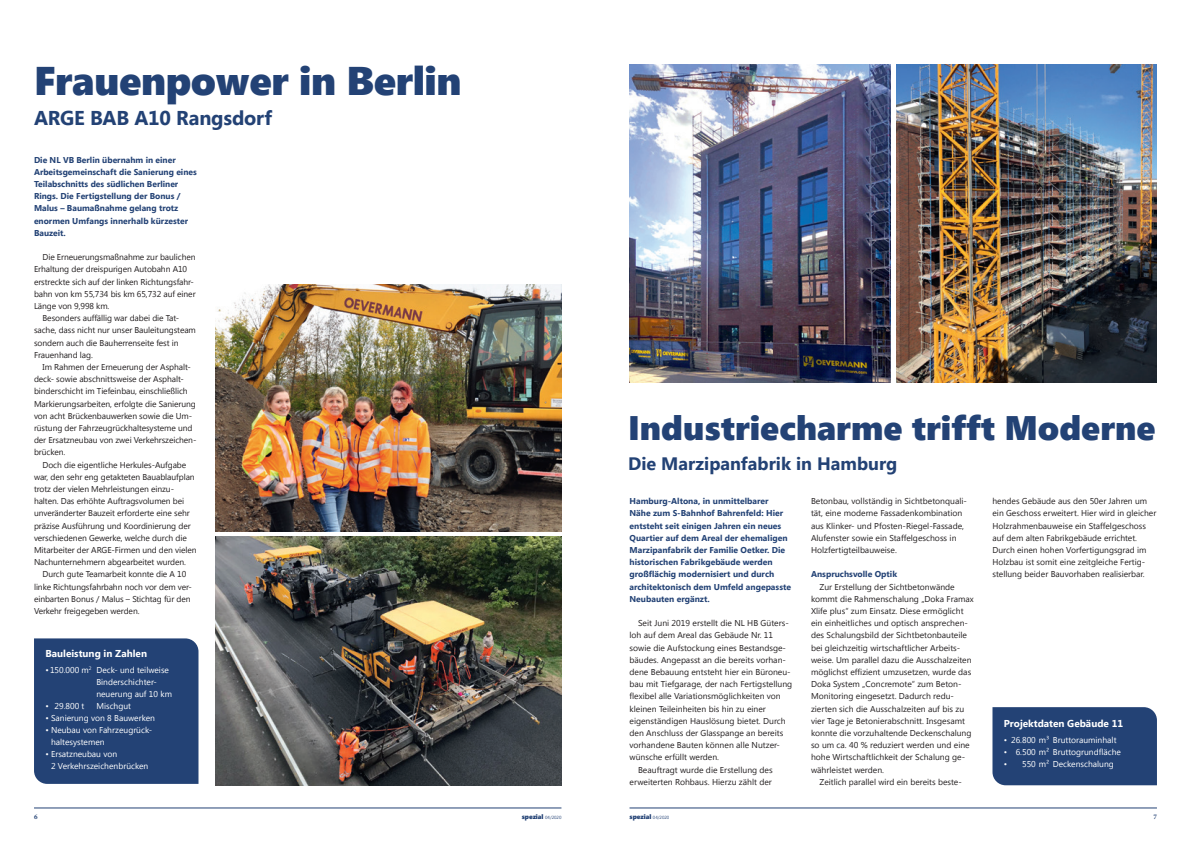
<style>
.page{position:relative;width:1191px;height:842px;background:#fff}
.page>*{position:absolute;margin:0;border:0;box-sizing:border-box;transform-origin:0 0}
.t1{font:40px "Segoe UI Black";letter-spacing:-.01em;color:#234275}
.t2{font:34px "Segoe UI Black";color:#234275}
.t3{font:700 20px "Segoe UI";letter-spacing:-.01em;color:#234275}
.t4{font:700 18px "Segoe UI";color:#234275}
.t5{font:700 10px "Segoe UI";color:#fff}
.t6{font:8.5px/12.2px "Segoe UI";color:#231f20}
.t7{font:700 8.5px/12.2px "Segoe UI";color:#234275}
.t8{font:8.5px/12px "Segoe UI";color:#fff}
.t9{font:700 7px "Minion Pro";color:#234275}
.t10{font:6.5px "Segoe UI Black";color:#234275}
.s1{font-family:"Segoe UI";font-size:4.5px}
</style>
<div class="page">
<hr style="left:34px;top:808px;width:527px;height:1px;background:#234275">
<hr style="left:629px;top:808px;width:528px;height:1px;background:#234275">
<div style="left:992px;top:707px;width:165px;height:78px;background:#234275"></div>
<img style="left:629px;top:65px;width:261px;height:317px">
<img style="left:896px;top:65px;width:261px;height:317px">
<div style="left:34px;top:638px;width:164px;height:146px;background:#234275"></div>
<img style="left:215px;top:285px;width:346px;height:247px">
<img style="left:215px;top:536px;width:346px;height:249px">
<h1 class="t1" style="left:34px;top:51px;width:429px">Frauenpower in Berlin</h1>
<h3 class="t3" style="left:34px;top:104px;width:240px">ARGE BAB A10 Rangsdorf</h3>
<p class="t7" style="left:34px;top:153px;width:164px">Die NL VB Berlin übernahm in einer Arbeitsgemeinschaft die Sanierung eines Teilabschnitts des südlichen Berliner Rings. Die Fertigstellung der Bonus / Malus – Baumaßnahme gelang trotz enormen Umfangs innerhalb kürzester Bauzeit.</p>
<p class="t6" style="left:43px;top:251px;width:155px">Die Erneuerungsmaßnahme zur baulichen</p>
<p class="t6" style="left:34px;top:263px;width:155px">Erhaltung der dreispurigen Autobahn A10</p>
<p class="t6" style="left:34px;top:275px;width:161px">erstreckte sich auf der linken Richtungsfahr-</p>
<p class="t6" style="left:34px;top:287px;width:163px">bahn von km 55,734 bis km 65,732 auf einer</p>
<p class="t6" style="left:34px;top:299px;width:77px">Länge von 9,998 km.</p>
<p class="t6" style="left:43px;top:312px;width:138px">Besonders auffällig war dabei die Tat-</p>
<p class="t6" style="left:34px;top:324px;width:163px">sache, dass nicht nur unser Bauleitungsteam</p>
<p class="t6" style="left:34px;top:336px;width:146px">sondern auch die Bauherrenseite fest in</p>
<p class="t6" style="left:34px;top:348px;width:60px">Frauenhand lag.</p>
<p class="t6" style="left:43px;top:360px;width:150px">Im Rahmen der Erneuerung der Asphalt-</p>
<p class="t6" style="left:34px;top:373px;width:151px">deck- sowie abschnittsweise der Asphalt-</p>
<p class="t6" style="left:34px;top:385px;width:155px">binderschicht im Tiefeinbau, einschließlich</p>
<p class="t6" style="left:34px;top:397px;width:163px">Markierungsarbeiten, erfolgte die Sanierung</p>
<p class="t6" style="left:34px;top:409px;width:160px">von acht Brückenbauwerken sowie die Um-</p>
<p class="t6" style="left:34px;top:421px;width:160px">rüstung der Fahrzeugrückhaltesysteme und</p>
<p class="t6" style="left:34px;top:434px;width:164px">der Ersatzneubau von zwei Verkehrszeichen-</p>
<p class="t6" style="left:34px;top:446px;width:33px">brücken.</p>
<p class="t6" style="left:43px;top:458px;width:145px">Doch die eigentliche Herkules-Aufgabe</p>
<p class="t6" style="left:34px;top:470px;width:162px">war, den sehr eng getakteten Bauablaufplan</p>
<p class="t6" style="left:34px;top:482px;width:142px">trotz der vielen Mehrleistungen einzu-</p>
<p class="t6" style="left:34px;top:495px;width:152px">halten. Das erhöhte Auftragsvolumen bei</p>
<p class="t6" style="left:34px;top:507px;width:157px">unveränderter Bauzeit erforderte eine sehr</p>
<p class="t6" style="left:34px;top:519px;width:158px">präzise Ausführung und Koordinierung der</p>
<p class="t6" style="left:34px;top:531px;width:154px">verschiedenen Gewerke, welche durch die</p>
<p class="t6" style="left:34px;top:543px;width:164px">Mitarbeiter der ARGE-Firmen und den vielen</p>
<p class="t6" style="left:34px;top:556px;width:154px">Nachunternehmern abgearbeitet wurden.</p>
<p class="t6" style="left:43px;top:568px;width:145px">Durch gute Teamarbeit konnte die A 10</p>
<p class="t6" style="left:34px;top:580px;width:159px">linke Richtungsfahrbahn noch vor dem ver-</p>
<p class="t6" style="left:34px;top:592px;width:158px">einbarten Bonus / Malus – Stichtag für den</p>
<p class="t6" style="left:34px;top:604px;width:107px">Verkehr freigegeben werden.</p>
<p class="t5" style="left:45px;top:646px;width:103px">Bauleistung in Zahlen</p>
<p class="t8" style="left:96px;top:664px;width:77px;text-indent:-51px">• 150.000 m<sup>2</sup> Deck- und teilweise<br>Binderschichter&shy;neuerung auf 10 km</p>
<p class="t8" style="left:45px;top:700px;width:40px">• 29.800 t</p>
<p class="t8" style="left:96px;top:700px;width:36px">Mischgut</p>
<p class="t8" style="left:45px;top:712px;width:111px">• Sanierung von 8 Bauwerken</p>
<p class="t8" style="left:51px;top:724px;width:103px;text-indent:-6px">• Neubau von Fahrzeugrück&shy;haltesystemen</p>
<p class="t8" style="left:51px;top:748px;width:99px;text-indent:-6px">• Ersatzneubau von<br>2 Verkehrszeichenbrücken</p>
<h2 class="t2" style="left:628px;top:404px;width:529px">Industriecharme trifft Moderne</h2>
<h3 class="t4" style="left:628px;top:451px;width:271px">Die Marzipanfabrik in Hamburg</h3>
<p class="t7" style="left:629px;top:495px;width:163px">Hamburg-Altona, in unmittelbarer Nähe zum S-Bahnhof Bahrenfeld: Hier entsteht seit einigen Jahren ein neues Quartier auf dem Areal der ehemaligen Marzipanfabrik der Familie Oetker. Die historischen Fabrikgebäude werden großflächig modernisiert und durch architektonisch dem Umfeld angepasste Neubauten ergänzt.</p>
<p class="t6" style="left:638px;top:617px;width:152px">Seit Juni 2019 erstellt die NL HB Güters-</p>
<p class="t6" style="left:629px;top:629px;width:145px">loh auf dem Areal das Gebäude Nr. 11</p>
<p class="t6" style="left:629px;top:641px;width:158px">sowie die Aufstockung eines Bestandsge-</p>
<p class="t6" style="left:629px;top:653px;width:158px">bäudes. Angepasst an die bereits vorhan-</p>
<p class="t6" style="left:629px;top:665px;width:163px">dene Bebauung entsteht hier ein Büroneu-</p>
<p class="t6" style="left:629px;top:678px;width:164px">bau mit Tiefgarage, der nach Fertigstellung</p>
<p class="t6" style="left:629px;top:690px;width:153px">flexibel alle Variationsmöglichkeiten von</p>
<p class="t6" style="left:629px;top:702px;width:138px">kleinen Teileinheiten bis hin zu einer</p>
<p class="t6" style="left:629px;top:714px;width:158px">eigenständigen Hauslösung bietet. Durch</p>
<p class="t6" style="left:629px;top:726px;width:155px">den Anschluss der Glasspange an bereits</p>
<p class="t6" style="left:629px;top:739px;width:152px">vorhandene Bauten können alle Nutzer-</p>
<p class="t6" style="left:629px;top:751px;width:91px">wünsche erfüllt werden.</p>
<p class="t6" style="left:638px;top:763px;width:136px">Beauftragt wurde die Erstellung des</p>
<p class="t6" style="left:629px;top:775px;width:144px">erweiterten Rohbaus. Hierzu zählt der</p>
<p class="t6" style="left:811px;top:495px;width:157px">Betonbau, vollständig in Sichtbetonquali&shy;tät, eine moderne Fassadenkombination aus Klinker- und Pfosten-Riegel-Fassade, Alufenster sowie ein Staffelgeschoss in Holzfertigteilbauweise.</p>
<p class="t7" style="left:811px;top:568px;width:88px">Anspruchsvolle Optik</p>
<p class="t6" style="left:811px;top:580px;width:164px;text-indent:9px">Zur Erstellung der Sichtbetonwände kommt die Rahmenschalung „Doka Framax Xlife plus“ zum Einsatz. Diese ermöglicht ein einheitliches und optisch ansprechen&shy;des Schalungsbild der Sichtbetonbauteile bei gleichzeitig wirtschaftlicher Arbeits&shy;weise. Um parallel dazu die Ausschalzeiten möglichst effizient umzusetzen, wurde das Doka System „Concremote“ zum Beton-Monitoring eingesetzt. Dadurch redu&shy;zierten sich die Ausschalzeiten auf bis zu vier Tage je Betonierabschnitt. Insgesamt konnte die vorzuhaltende Deckenschalung so um ca. 40 % reduziert werden und eine hohe Wirtschaftlichkeit der Schalung ge&shy;währleistet werden.</p>
<p class="t6" style="left:819px;top:775px;width:144px">Zeitlich parallel wird ein bereits beste-</p>
<p class="t6" style="left:992px;top:495px;width:165px">hendes Gebäude aus den 50er Jahren um ein Geschoss erweitert. Hier wird in gleicher Holzrahmenbauweise ein Staffelgeschoss auf dem alten Fabrikgebäude errichtet.<br>Durch einen hohen Vorfertigungsgrad im Holzbau ist somit eine zeitgleiche Fertig&shy;stellung beider Bauvorhaben realisierbar.</p>
<p class="t5" style="left:1003px;top:717px;width:121px">Projektdaten Gebäude 11</p>
<p class="t8" style="left:1003px;top:734px;width:114px">• 26.800 m³ Bruttorauminhalt</p>
<p class="t8" style="left:1003px;top:746px;width:119px">• 6.500 m² Bruttogrundfläche</p>
<p class="t8" style="left:1003px;top:758px;width:111px">• 550 m² Deckenschalung</p>
<p class="t9" style="left:34px;top:812px;width:5px">6</p>
<p class="t10" style="left:522px;top:812px;width:41px">spezial <span class="s1">04/2020</span></p>
<p class="t10" style="left:629px;top:812px;width:41px">spezial <span class="s1">04/2020</span></p>
<p class="t9" style="left:1153px;top:812px;width:5px">7</p>
</div>
